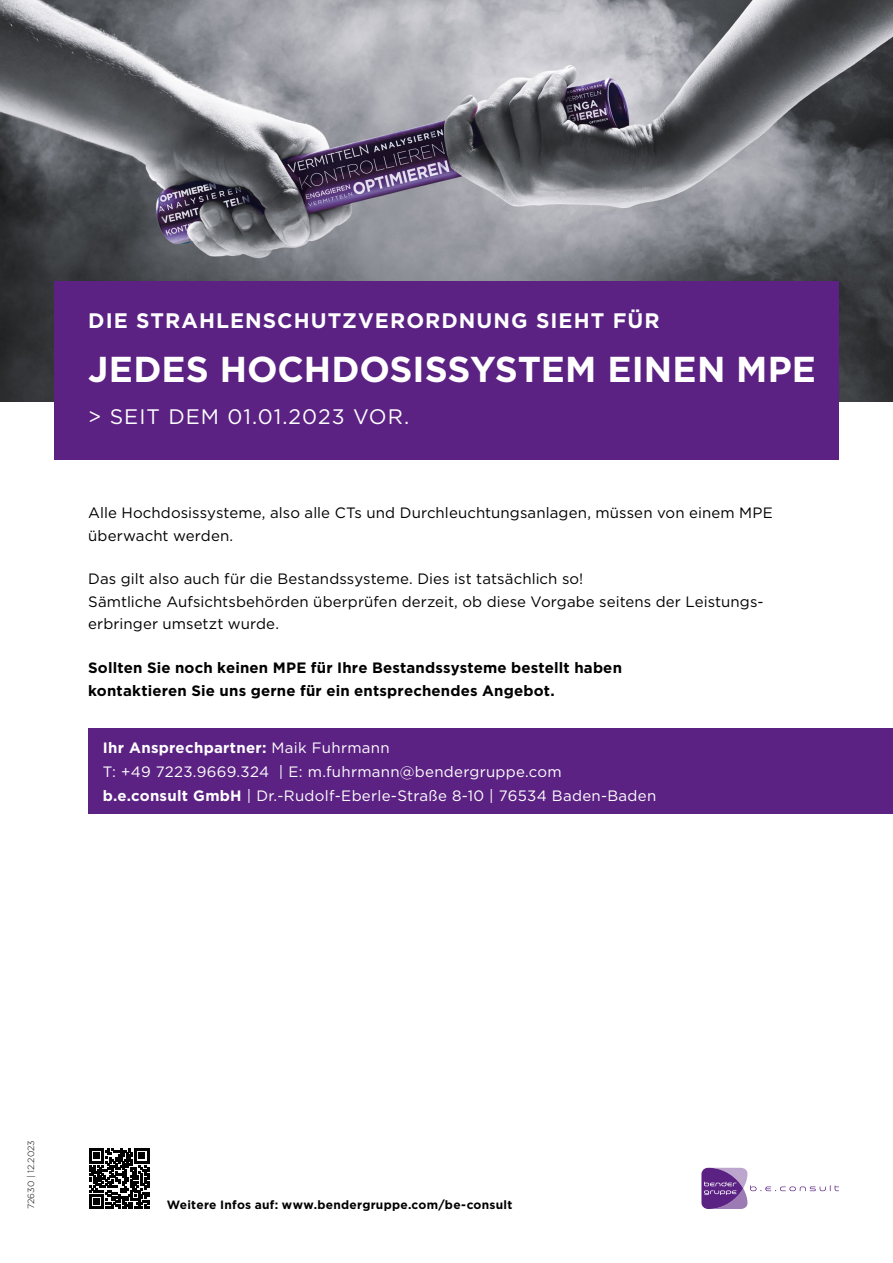
<style>
.page{position:relative;width:893px;height:1263px;background:#fff}
.page>*{position:absolute;margin:0;border:0;box-sizing:border-box;transform-origin:0 0}
.t1{font:700 36px "Gotham";color:#fff}
.t2{font:700 21px "Gotham";letter-spacing:.05em;color:#fff}
.t3{font:21px "Gotham";letter-spacing:.05em;color:#fff}
.t4{font:15px/22.5px "Gotham";letter-spacing:.005em;color:#000}
.t5{font:15px/24px "Gotham";letter-spacing:.02em;color:#fff}
.t6{font:700 15px/22.5px "Gotham";letter-spacing:.01em;color:#000}
.t7{font:700 12px "Gotham";letter-spacing:.02em;color:#000}
.t8{font:300 9px "Gotham";color:#000}
.s1{font-weight:700}
</style>
<div class="page">
<img style="left:0;top:0;width:893px;height:402px">
<div style="left:54px;top:281px;width:785px;height:179px;background:#5b2283"></div>
<svg style="left:701px;top:1168px;width:138px;height:41px"></svg>
<svg style="left:89px;top:1149px;width:60px;height:59px"></svg>
<div style="left:88px;top:729px;width:805px;height:85px;background:#5b2283"></div>
<h2 class="t2" style="left:88px;top:307px;width:573px">DIE STRAHLENSCHUTZVERORDNUNG SIEHT FÜR</h2>
<h1 class="t1" style="left:88px;top:345px;width:729px">JEDES HOCHDOSISSYSTEM EINEN MPE</h1>
<h2 class="t3" style="left:88px;top:403px;width:322px">&gt; SEIT DEM 01.01.2023 VOR.</h2>
<p class="t4" style="left:88px;top:501px;width:686px">Alle Hochdosissysteme, also alle CTs und Durchleuchtungsanlagen, müssen von einem MPE überwacht werden.</p>
<p class="t4" style="left:88px;top:567px;width:677px">Das gilt also auch für die Bestandssysteme. Dies ist tatsächlich so!<br>Sämtliche Aufsichtsbehörden überprüfen derzeit, ob diese Vorgabe seitens der Leistungs&shy;erbringer umsetzt wurde.</p>
<p class="t6" style="left:88px;top:656px;width:535px">Sollten Sie noch keinen MPE für Ihre Bestandssysteme bestellt haben kontaktieren Sie uns gerne für ein entsprechendes Angebot.</p>
<p class="t5" style="left:103px;top:735px;width:555px"><span class="s1">Ihr Ansprechpartner:</span> Maik Fuhrmann<br>T: +49 7223.9669.324 | E: m.fuhrmann@bendergruppe.com<br><span class="s1">b.e.consult GmbH</span> | Dr.-Rudolf-Eberle-Straße 8-10 | 76534 Baden-Baden</p>
<p class="t8" style="left:25px;top:1209px;width:70px;rotate:-90deg">72630 | 12.2023</p>
<p class="t7" style="left:167px;top:1197px;width:347px">Weitere Infos auf: www.bendergruppe.com/be-consult</p>
</div>
